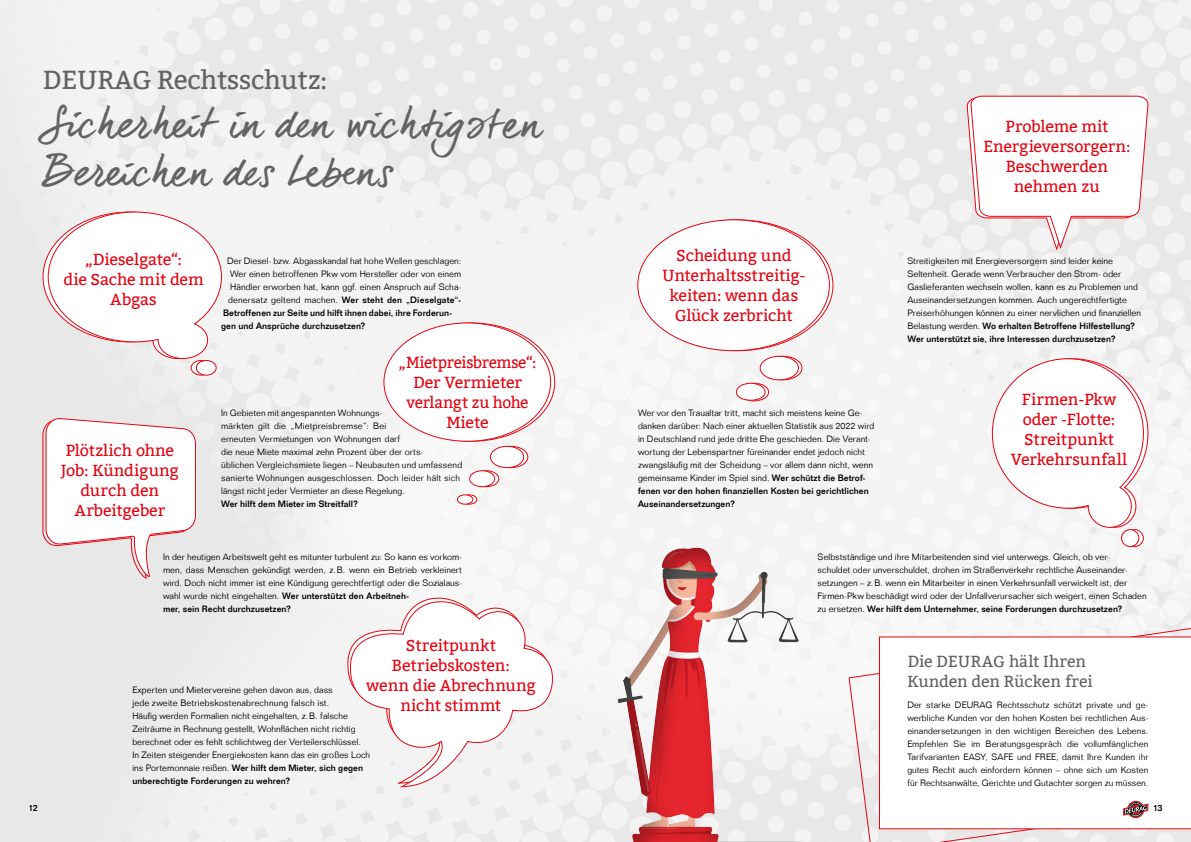
<style>
.page{position:relative;width:1191px;height:842px;background:#f3f3f3}
.page>*{position:absolute;margin:0;border:0;box-sizing:border-box;transform-origin:0 0}
.t1{font:40px/48px "dear Joe 6";color:#646363}
.t2{font:26px "Bitter";letter-spacing:-.01em;color:#646363}
.t3{font:16px/20px "Bitter";letter-spacing:-.005em;color:#e30613;text-align:center}
.t4{font:16px/20px "Bitter";letter-spacing:-.005em;color:#e30613;text-align:center;scale:.96 1}
.t5{font:16px/20px "Bitter";color:#646363}
.t6{font:300 9px/13px "Folio LT";letter-spacing:.005em;color:#000}
.t7{font:500 9px "Folio LT";letter-spacing:.005em;color:#000}
.s1{font-weight:300}
.s2{font-weight:500}
</style>
<div class="page">
<svg style="left:42px;top:211px;width:180px;height:165px"></svg>
<svg style="left:383px;top:322px;width:173px;height:183px"></svg>
<svg style="left:42px;top:417px;width:154px;height:164px"></svg>
<svg style="left:347px;top:597px;width:209px;height:191px"></svg>
<svg style="left:966px;top:95px;width:183px;height:155px"></svg>
<svg style="left:991px;top:358px;width:158px;height:189px"></svg>
<div style="left:594px;top:535px;width:217px;height:307px;background:#000;opacity:.3"></div>
<svg style="left:637px;top:219px;width:197px;height:183px"></svg>
<svg style="left:848px;top:623px;width:343px;height:219px"></svg>
<div style="left:879px;top:636px;width:312px;height:193px;background:#fff"></div>
<svg style="left:1123px;top:801px;width:25px;height:17px"></svg>
<h2 class="t2" style="left:43px;top:65px;width:286px">DEURAG Rechtsschutz:</h2>
<h1 class="t1" style="left:43px;top:100px;width:500px">Sicherheit in den wichtigsten<br>Bereichen des Lebens</h1>
<h3 class="t3" style="left:63px;top:250px;width:142px">„Dieselgate“:<br>die Sache mit dem<br>Abgas</h3>
<p class="t6" style="left:227px;top:254px;width:236px">Der Diesel- bzw. Abgasskandal hat hohe Wellen geschlagen:</p>
<p class="t6" style="left:230px;top:267px;width:232px">Wer einen betroffenen Pkw vom Hersteller oder von einem</p>
<p class="t6" style="left:230px;top:280px;width:233px">Händler erworben hat, kann ggf. einen Anspruch auf Scha-</p>
<p class="t7" style="left:228px;top:294px;width:234px"><span class="s1">denersatz geltend machen.</span> Wer steht den „Dieselgate“-</p>
<p class="t7" style="left:223px;top:307px;width:230px">Betroffenen zur Seite und hilft ihnen dabei, ihre Forderun-</p>
<p class="t7" style="left:221px;top:320px;width:146px">gen und Ansprüche durchzusetzen?</p>
<p class="t7" style="left:28px;top:802px;width:11px">12</p>
<h3 class="t4" style="left:398px;top:353px;width:145px">„Mietpreisbremse“:<br>Der Vermieter verlangt zu hohe<br>Miete</h3>
<p class="t6" style="left:221px;top:406px;width:242px">In Gebieten mit angespannten Wohnungs-<br>märkten gilt die „Mietpreisbremse“: Bei<br>erneuten Vermietungen von Wohnungen darf<br>die neue Miete maximal zehn Prozent über der orts-<br>üblichen Vergleichsmiete liegen – Neubauten und umfassend sanierte Wohnungen ausgeschlossen. Doch leider hält sich längst nicht jeder Vermieter an diese Regelung.</p>
<p class="t7" style="left:221px;top:498px;width:138px">Wer hilft dem Mieter im Streitfall?</p>
<h3 class="t3" style="left:61px;top:440px;width:120px">Plötzlich ohne<br>Job: Kündigung durch den<br>Arbeitgeber</h3>
<p class="t6" style="left:163px;top:550px;width:300px">In der heutigen Arbeitswelt geht es mitunter turbulent zu: So kann es vorkom&shy;men, dass Menschen gekündigt werden, z.B. wenn ein Betrieb verkleinert wird. Doch nicht immer ist eine Kündigung gerechtfertigt oder die Sozialaus&shy;wahl wurde nicht eingehalten. <span class="s2">Wer unterstützt den Arbeitneh-<br>mer, sein Recht durchzusetzen?</span></p>
<h3 class="t3" style="left:366px;top:635px;width:171px">Streitpunkt<br>Betriebskosten:<br>wenn die Abrechnung nicht stimmt</h3>
<p class="t6" style="left:132px;top:683px;width:239px">Experten und Mietervereine gehen davon aus, dass<br>jede zweite Betriebskostenabrechnung falsch ist.<br>Häufig werden Formalien nicht eingehalten, z.B. falsche Zeiträume in Rechnung gestellt, Wohnflächen nicht richtig berechnet oder es fehlt schlichtweg der Verteilerschlüssel.<br>In Zeiten steigender Energiekosten kann das ein großes Loch ins Portemonnaie reißen. <span class="s2">Wer hilft dem Mieter, sich gegen unberechtigte Forderungen zu wehren?</span></p>
<h3 class="t3" style="left:662px;top:246px;width:145px">Scheidung und<br>Unterhaltsstreitig&shy;keiten: wenn das<br>Glück zerbricht</h3>
<p class="t6" style="left:638px;top:406px;width:238px">Wer vor den Traualtar tritt, macht sich meistens keine Ge&shy;danken darüber: Nach einer aktuellen Statistik aus 2022 wird in Deutschland rund jede dritte Ehe geschieden. Die Verant&shy;wortung der Lebenspartner füreinander endet jedoch nicht zwangsläufig mit der Scheidung – vor allem dann nicht, wenn gemeinsame Kinder im Spiel sind. <span class="s2">Wer schützt die Betrof&shy;fenen vor den hohen finanziellen Kosten bei gerichtlichen Auseinandersetzungen?</span></p>
<h3 class="t3" style="left:983px;top:116px;width:149px">Probleme mit<br>Energieversorgern:<br>Beschwerden nehmen zu</h3>
<p class="t6" style="left:907px;top:254px;width:235px">Streitigkeiten mit Energieversorgern sind leider keine Seltenheit. Gerade wenn Verbraucher den Strom- oder Gaslieferanten wechseln wollen, kann es zu Problemen und Auseinandersetzungen kommen. Auch ungerechtfertigte Preiserhöhungen können zu einer nervlichen und finanziellen Belastung werden. <span class="s2">Wo erhalten Betroffene Hilfestellung?<br>Wer unterstützt sie, ihre Interessen durchzusetzen?</span></p>
<h3 class="t3" style="left:1011px;top:390px;width:118px">Firmen-Pkw oder -Flotte:<br>Streitpunkt<br>Verkehrsunfall</h3>
<p class="t6" style="left:817px;top:550px;width:330px">Selbstständige und ihre Mitarbeitenden sind viel unterwegs. Gleich, ob ver-<br>schuldet oder unverschuldet, drohen im Straßenverkehr rechtliche Auseinander&shy;setzungen – z.B. wenn ein Mitarbeiter in einen Verkehrsunfall verwickelt ist, der Firmen-Pkw beschädigt wird oder der Unfallverursacher sich weigert, einen Schaden zu ersetzen. <span class="s2">Wer hilft dem Unternehmer, seine Forderungen durchzusetzen?</span></p>
<h3 class="t5" style="left:907px;top:651px;width:187px">Die DEURAG hält Ihren<br>Kunden den Rücken frei</h3>
<p class="t6" style="left:907px;top:698px;width:242px;text-align:justify">Der starke DEURAG Rechtsschutz schützt private und ge&shy;werbliche Kunden vor den hohen Kosten bei rechtlichen Aus&shy;einandersetzungen in den wichtigen Bereichen des Lebens.<br>Empfehlen Sie im Beratungsgespräch die vollumfänglichen Tarifvarianten EASY, SAFE und FREE, damit Ihre Kunden ihr gutes Recht auch einfordern können – ohne sich um Kosten für Rechtsanwälte, Gerichte und Gutachter sorgen zu müssen.</p>
<p class="t7" style="left:1153px;top:802px;width:11px">13</p>
</div>
